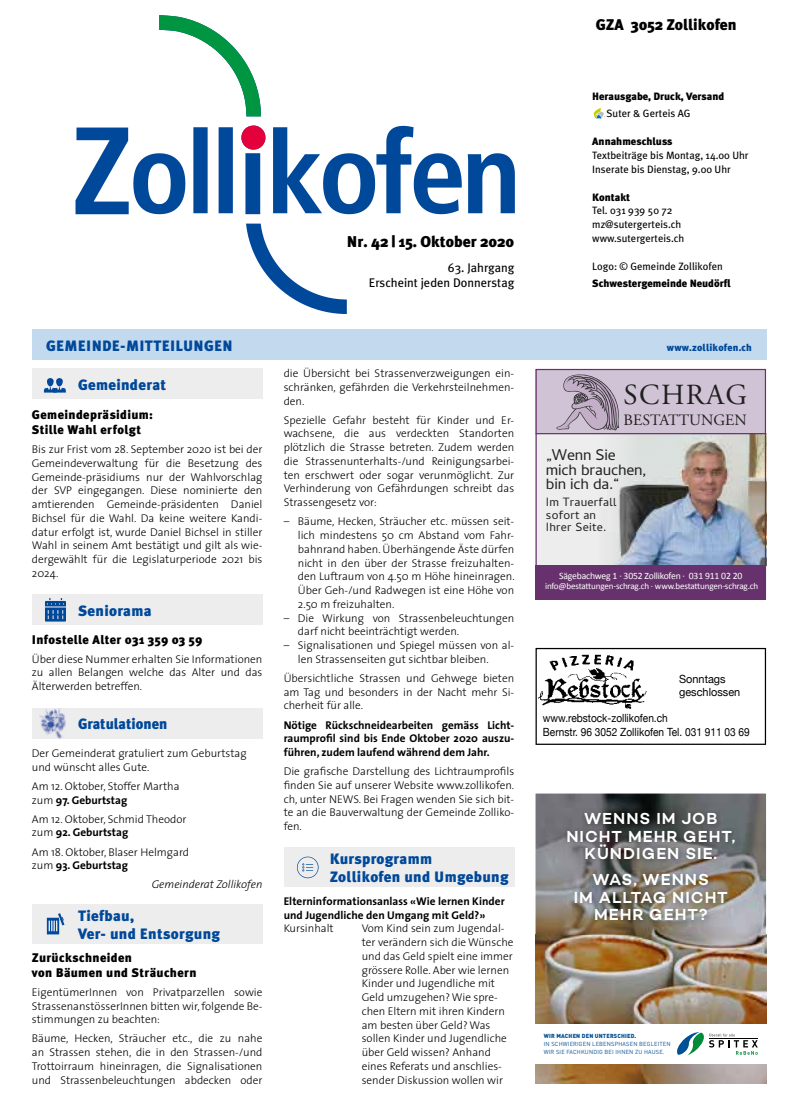
<style>
.page{position:relative;width:798px;height:1117px;background:#fff}
.page>*{position:absolute;margin:0;border:0;box-sizing:border-box;transform-origin:0 0}
.t1{font:29.12px "Adobe Garamond";letter-spacing:.05em;color:#20201f}
.t2{font:600 16.25px/17.4px "Campton";letter-spacing:.06em;color:#fff;text-align:center}
.t3{font:15.75px/14.5px "Cambay";letter-spacing:-.01em;color:#20201f}
.t4{font:15.75px "Adobe Garamond";color:#20201f}
.t5{font:900 15.62px "Meta Plus";color:#000}
.t6{font:900 15.5px "Meta Plus";color:#000}
.t7{font:900 15px/18px "Meta Plus";letter-spacing:.02em;color:#00489a}
.t8{font:900 15px "Meta Plus";color:#00489a;scale:.96 1}
.t9{font:900 12.5px/15px "Meta Plus";letter-spacing:.03em;color:#000}
.t10{font:12.5px/15px "Meta Plus";color:#000;text-align:right}
.t11{font:12.12px/12.1px "Cambay";letter-spacing:.02em;color:#20201f}
.t12{font:300 11.25px/13.8px "The Sans";color:#000;text-align:justify}
.t13{font:700 11.25px/13.8px "The Sans";color:#000;text-align:justify}
.t14{font:11.25px "Helvetica Neue";color:#000;scale:.9 1}
.t15{font:italic 300 11.25px "The Sans";color:#000}
.t16{font:11.25px/12.5px "Helvetica Neue";color:#000}
.t17{font:10.62px/13.8px "Meta Plus";color:#000}
.t18{font:900 10.62px "Meta Plus";color:#000}
.t19{font:900 10px "Meta Plus";letter-spacing:.02em;color:#00489a}
.t20{font:9.75px "Calibri";letter-spacing:-.02em;color:#fff}
.t21{font:9.12px "Calibri";letter-spacing:-.02em;color:#fff}
.t22{font:5.75px/7.5px "DIN Pro";letter-spacing:.03em;color:#005095}
.t23{font:900 5.75px "DIN Pro";letter-spacing:.03em;color:#005095}
.s1{font-weight:700}
</style>
<div class="page">
<svg style="left:75px;top:116px;width:439px;height:198px"></svg>
<svg style="left:241px;top:125px;width:24px;height:25px"></svg>
<svg style="left:159px;top:15px;width:102px;height:101px"></svg>
<svg style="left:593px;top:108px;width:10px;height:11px"></svg>
<img style="left:341px;top:228px;width:173px;height:68px">
<div style="left:32px;top:330px;width:733px;height:30px;background:#c3daee"></div>
<svg style="left:535px;top:647px;width:230px;height:97px"></svg>
<img style="left:538px;top:653px;width:108px;height:56px">
<div style="left:32px;top:904px;width:230px;height:39px;background:#ededed"></div>
<svg style="left:47px;top:913px;width:17px;height:21px"></svg>
<div style="left:32px;top:594px;width:230px;height:30px;background:#ededed"></div>
<svg style="left:45px;top:598px;width:21px;height:23px"></svg>
<div style="left:32px;top:707px;width:230px;height:31px;background:#ededed"></div>
<img style="left:39px;top:708px;width:27px;height:30px">
<div style="left:535px;top:369px;width:230px;height:217px;background:#d1c3d6"></div>
<div style="left:535px;top:433px;width:230px;height:132px;background:#ededed"></div>
<img style="left:598px;top:434px;width:165px;height:130px">
<div style="left:535px;top:564px;width:230px;height:35px;background:#66316c"></div>
<hr style="left:535px;top:433px;width:230px;height:1px;background:#66316c">
<svg style="left:556px;top:374px;width:63px;height:56px"></svg>
<div style="left:535px;top:369px;width:230px;height:230px;border:1px solid #66316c"></div>
<img style="left:535px;top:793px;width:230px;height:289px">
<img style="left:563px;top:808px;width:176px;height:117px">
<div style="left:535px;top:1023px;width:230px;height:40px;background:#fff"></div>
<svg style="left:677px;top:1032px;width:80px;height:23px"></svg>
<div style="left:32px;top:369px;width:230px;height:30px;background:#ededed"></div>
<svg style="left:44px;top:378px;width:22px;height:14px"></svg>
<div style="left:283px;top:847px;width:231px;height:39px;background:#ededed"></div>
<svg style="left:297px;top:856px;width:21px;height:22px"></svg>
<h3 class="t5" style="left:347px;top:232px;width:169px">Nr. 42 | 15. Oktober 2020</h3>
<p class="t10" style="left:369px;top:260px;width:147px">63. Jahrgang<br>Erscheint jeden Donnerstag</p>
<h3 class="t6" style="left:595px;top:15px;width:142px">GZA 3052 Zollikofen</h3>
<p class="t18" style="left:592px;top:90px;width:133px">Herausgabe, Druck, Versand</p>
<p class="t17" style="left:606px;top:107px;width:85px">Suter &amp; Gerteis AG</p>
<p class="t18" style="left:592px;top:135px;width:82px">Annahmeschluss</p>
<p class="t17" style="left:592px;top:148px;width:158px">Textbeiträge bis Montag, 14.00 Uhr<br>Inserate bis Dienstag, 9.00 Uhr</p>
<p class="t18" style="left:592px;top:191px;width:39px">Kontakt</p>
<p class="t17" style="left:592px;top:204px;width:93px">Tel. 031 939 50 72 mz@sutergerteis.ch www.sutergerteis.ch</p>
<p class="t17" style="left:592px;top:259px;width:132px">Logo: © Gemeinde Zollikofen</p>
<p class="t18" style="left:592px;top:277px;width:140px">Schwestergemeinde Neudörfl</p>
<h3 class="t7" style="left:46px;top:336px;width:188px">GEMEINDE-MITTEILUNGEN</h3>
<p class="t19" style="left:666px;top:341px;width:86px">www.zollikofen.ch</p>
<h3 class="t7" style="left:78px;top:375px;width:90px">Gemeinderat</h3>
<p class="t9" style="left:32px;top:407px;width:122px">Gemeindepräsidium:<br>Stille Wahl erfolgt</p>
<p class="t12" style="left:32px;top:442px;width:232px">Bis zur Frist vom 28. September 2020 ist bei der Gemeindeverwaltung für die Besetzung des Gemeinde-präsidiums nur der Wahlvorschlag der SVP eingegangen. Diese nominierte den amtierenden Gemeinde-präsidenten Daniel Bichsel für die Wahl. Da keine weitere Kandi&shy;datur erfolgt ist, wurde Daniel Bichsel in stiller Wahl in seinem Amt bestätigt und gilt als wie&shy;dergewählt für die Legislaturperiode 2021 bis 2024.</p>
<h3 class="t7" style="left:78px;top:601px;width:75px">Seniorama</h3>
<p class="t9" style="left:32px;top:631px;width:172px">Infostelle Alter 031 359 03 59</p>
<p class="t12" style="left:32px;top:651px;width:232px">Über diese Nummer erhalten Sie Informationen zu allen Belangen welche das Alter und das Älterwerden betreffen.</p>
<h3 class="t8" style="left:78px;top:714px;width:94px">Gratulationen</h3>
<p class="t12" style="left:32px;top:745px;width:216px">Der Gemeinderat gratuliert zum Geburtstag und wünscht alles Gute.</p>
<p class="t12" style="left:32px;top:778px;width:149px">Am 12. Oktober, Stoffer Martha zum <span class="s1">97. Geburtstag</span></p>
<p class="t12" style="left:32px;top:811px;width:156px">Am 12. Oktober, Schmid Theodor zum <span class="s1">92. Geburtstag</span></p>
<p class="t12" style="left:32px;top:844px;width:159px">Am 18. Oktober, Blaser Helmgard zum <span class="s1">93. Geburtstag</span></p>
<p class="t15" style="left:152px;top:875px;width:112px">Gemeinderat Zollikofen</p>
<h3 class="t7" style="left:78px;top:906px;width:143px">Tiefbau,<br>Ver- und Entsorgung</h3>
<p class="t9" style="left:32px;top:949px;width:166px">Zurückschneiden<br>von Bäumen und Sträuchern</p>
<p class="t12" style="left:32px;top:984px;width:232px">EigentümerInnen von Privatparzellen sowie StrassenanstösserInnen bitten wir, folgende Be&shy;stimmungen zu beachten:</p>
<p class="t12" style="left:32px;top:1031px;width:232px">Bäume, Hecken, Sträucher etc., die zu nahe an Strassen stehen, die in den Strassen-/und Trottoirraum hineinragen, die Signalisationen und Strassenbeleuchtungen abdecken oder</p>
<p class="t12" style="left:283px;top:366px;width:232px">die Übersicht bei Strassenverzweigungen ein&shy;schränken, gefährden die Verkehrsteilnehmen&shy;den.</p>
<p class="t12" style="left:283px;top:412px;width:232px">Spezielle Gefahr besteht für Kinder und Er&shy;wachsene, die aus verdeckten Standorten plötzlich die Strasse betreten. Zudem werden die Strassenunterhalts-/und Reinigungsarbei&shy;ten erschwert oder sogar verunmöglicht. Zur Verhinderung von Gefährdungen schreibt das Strassengesetz vor:</p>
<p class="t12" style="left:298px;top:514px;width:218px;text-indent:-14px">– Bäume, Hecken, Sträucher etc. müssen seit&shy;lich mindestens 50 cm Abstand vom Fahr&shy;bahnrand haben. Überhängende Äste dürfen nicht in den über der Strasse freizuhalten&shy;den Luftraum von 4.50 m Höhe hineinragen.<br>Über Geh-/und Radwegen ist eine Höhe von 2.50 m freizuhalten.</p>
<p class="t12" style="left:298px;top:610px;width:218px;text-indent:-14px">– Die Wirkung von Strassenbeleuchtungen darf nicht beeinträchtigt werden.</p>
<p class="t12" style="left:298px;top:638px;width:218px;text-indent:-14px">– Signalisationen und Spiegel müssen von al&shy;len Strassenseiten gut sichtbar bleiben.</p>
<p class="t12" style="left:283px;top:670px;width:232px">Übersichtliche Strassen und Gehwege bieten am Tag und besonders in der Nacht mehr Si&shy;cherheit für alle.</p>
<p class="t13" style="left:283px;top:717px;width:232px">Nötige Rückschneidearbeiten gemäss Licht&shy;raumprofil sind bis Ende Oktober 2020 auszu&shy;führen, zudem laufend während dem Jahr.</p>
<p class="t12" style="left:283px;top:763px;width:232px">Die grafische Darstellung des Lichtraumprofils finden Sie auf unserer Website www.zollikofen. ch, unter NEWS. Bei Fragen wenden Sie sich bit&shy;te an die Bauverwaltung der Gemeinde Zolliko&shy;fen.</p>
<h3 class="t7" style="left:330px;top:849px;width:180px">Kursprogramm<br>Zollikofen und Umgebung</h3>
<p class="t13" style="left:283px;top:893px;width:222px">Elterninformationsanlass «Wie lernen Kinder und Jugendliche den Umgang mit Geld?»</p>
<p class="t12" style="left:283px;top:921px;width:51px">Kursinhalt</p>
<p class="t12" style="left:361px;top:921px;width:153px;text-align:left">Vom Kind sein zum Jugendal&shy;ter verändern sich die Wünsche und das Geld spielt eine immer grössere Rolle. Aber wie lernen<br>Kinder und Jugendliche mit<br>Geld umzugehen? Wie spre&shy;chen Eltern mit ihren Kindern am besten über Geld? Was sollen Kinder und Jugendliche über Geld wissen? Anhand eines Referats und anschlies&shy;sender Diskussion wollen wir</p>
<h1 class="t1" style="left:623px;top:379px;width:125px">SCHRAG</h1>
<h3 class="t4" style="left:623px;top:411px;width:124px">BESTATTUNGEN</h3>
<h3 class="t3" style="left:545px;top:447px;width:102px">„Wenn Sie mich brauchen, bin ich da.“</h3>
<p class="t11" style="left:545px;top:496px;width:72px">Im Trauerfall sofort an<br>Ihrer Seite.</p>
<p class="t20" style="left:559px;top:569px;width:185px">Sägebachweg 1 · 3052 Zollikofen · 031 911 02 20</p>
<p class="t21" style="left:545px;top:580px;width:214px">info@bestattungen-schrag.ch · www.bestattungen-schrag.ch</p>
<p class="t14" style="left:542px;top:710px;width:140px">www.rebstock-zollikofen.ch</p>
<p class="t16" style="left:679px;top:673px;width:63px">Sonntags geschlossen</p>
<p class="t14" style="left:542px;top:724px;width:231px">Bernstr. 96 3052 Zollikofen Tel. 031 911 03 69</p>
<h2 class="t2" style="left:566px;top:809px;width:170px">WENNS IM JOB<br>NICHT MEHR GEHT,<br>KÜNDIGEN SIE.</h2>
<h2 class="t2" style="left:573px;top:870px;width:156px">WAS, WENNS<br>IM ALLTAG NICHT<br>MEHR GEHT?</h2>
<p class="t23" style="left:543px;top:1031px;width:94px">WIR MACHEN DEN UNTERSCHIED.</p>
<p class="t22" style="left:543px;top:1039px;width:128px">IN SCHWIERIGEN LEBENSPHASEN BEGLEITEN<br>WIR SIE FACHKUNDIG BEI IHNEN ZU HAUSE.</p>
</div>
